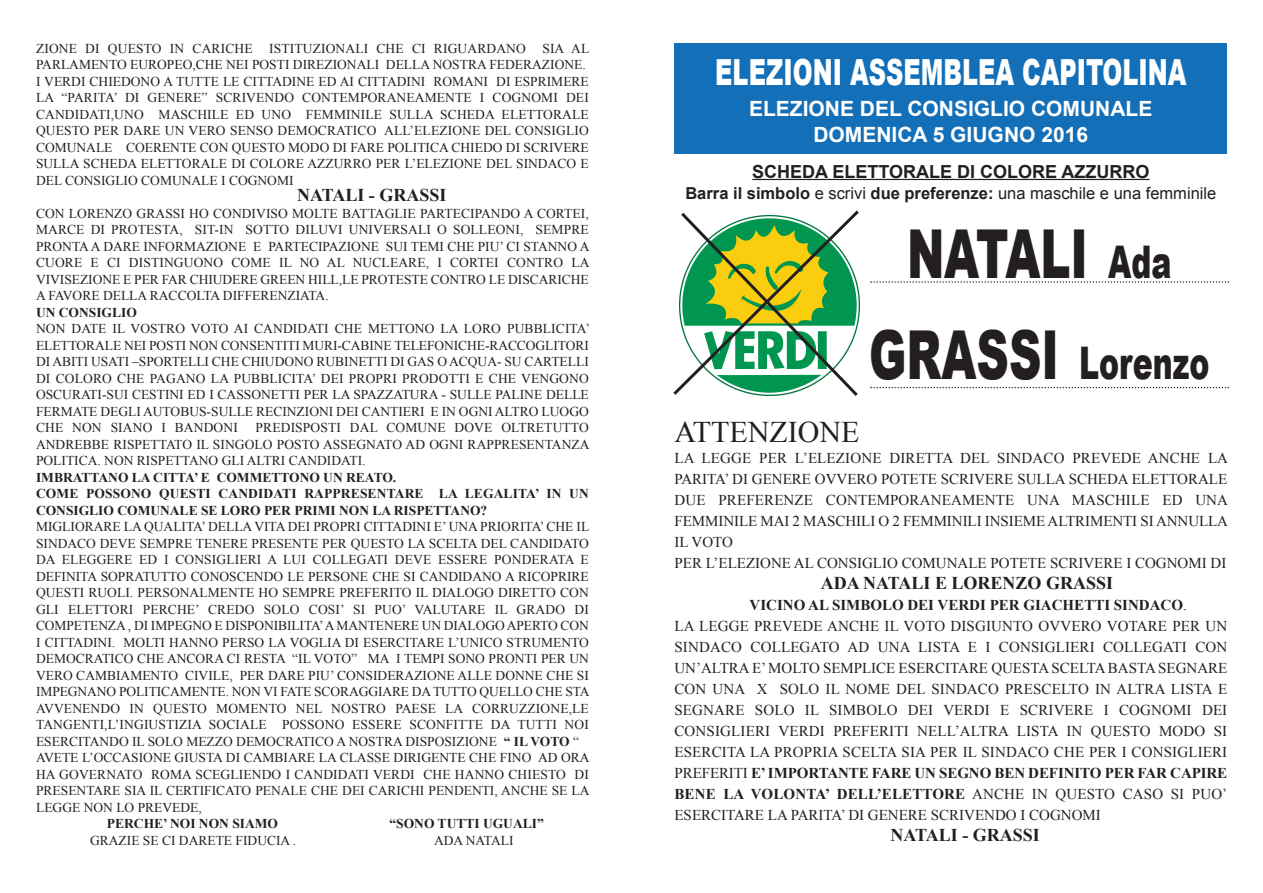
<style>
.page{position:relative;width:1263px;height:893px;background:#fff}
.page>*{position:absolute;margin:0;border:0;box-sizing:border-box;transform-origin:0 0}
.t1{font:900 67.5px "Arial";letter-spacing:-.01em;color:#231f20;scale:.67 1}
.t2{font:900 45px "Arial";color:#231f20;scale:.67 1}
.t3{font:900 36px "Arial";color:#fff;scale:.67 1}
.t4{font:30px "Times New Roman";color:#231f20}
.t5{font:700 21px/25.2px "Arial";color:#fff;text-align:center}
.t6{font:700 18px "Times New Roman";color:#231f20}
.t7{font:700 18px "Arial";color:#231f20}
.t8{font:16.5px "Arial";color:#231f20}
.t9{font:15px/21px "Times New Roman";letter-spacing:.01em;color:#231f20}
.t10{font:13.5px/16.5px "Times New Roman";color:#231f20;text-align:justify}
.t11{font:700 13.5px/16.5px "Times New Roman";color:#231f20}
.s1{font-weight:700}
.s2{font-size:45px}
.s3{font-size:67.5px}
</style>
<div class="page">
<hr style="left:752px;top:179px;width:397px;height:1px;background:#231f20">
<div style="left:674px;top:43px;width:553px;height:111px;background:#136fb8"></div>
<svg style="left:673px;top:210px;width:187px;height:186px"></svg>
<svg style="left:870px;top:281px;width:359px;height:2px"></svg>
<svg style="left:870px;top:387px;width:359px;height:1px"></svg>
<p class="t10" style="left:36px;top:40px;width:555px;text-align:left">ZIONE DI QUESTO IN CARICHE ISTITUZIONALI CHE CI RIGUARDANO SIA AL PARLAMENTO EUROPEO,CHE NEI POSTI DIREZIONALI DELLA NOSTRA FEDERAZIONE.<br>I VERDI CHIEDONO A TUTTE LE CITTADINE ED AI CITTADINI ROMANI DI ESPRIMERE LA “PARITA’ DI GENERE” SCRIVENDO CONTEMPORANEAMENTE I COGNOMI DEI CANDIDATI,UNO MASCHILE ED UNO FEMMINILE SULLA SCHEDA ELETTORALE QUESTO PER DARE UN VERO SENSO DEMOCRATICO ALL’ELEZIONE DEL CONSIGLIO COMUNALE COERENTE CON QUESTO MODO DI FARE POLITICA CHIEDO DI SCRIVERE SULLA SCHEDA ELETTORALE DI COLORE AZZURRO PER L’ELEZIONE DEL SINDACO E DEL CONSIGLIO COMUNALE I COGNOMI</p>
<h3 class="t6" style="left:297px;top:185px;width:151px">NATALI - GRASSI</h3>
<p class="t10" style="left:36px;top:205px;width:555px">CON LORENZO GRASSI HO CONDIVISO MOLTE BATTAGLIE PARTECIPANDO A CORTEI, MARCE DI PROTESTA, SIT-IN SOTTO DILUVI UNIVERSALI O SOLLEONI, SEMPRE PRONTA A DARE INFORMAZIONE E PARTECIPAZIONE SUI TEMI CHE PIU’ CI STANNO A CUORE E CI DISTINGUONO COME IL NO AL NUCLEARE, I CORTEI CONTRO LA VIVISEZIONE E PER FAR CHIUDERE GREEN HILL,LE PROTESTE CONTRO LE DISCARICHE A FAVORE DELLA RACCOLTA DIFFERENZIATA.</p>
<p class="t11" style="left:36px;top:304px;width:102px">UN CONSIGLIO</p>
<p class="t10" style="left:36px;top:321px;width:555px">NON DATE IL VOSTRO VOTO AI CANDIDATI CHE METTONO LA LORO PUBBLICITA’ ELETTORALE NEI POSTI NON CONSENTITI MURI-CABINE TELEFONICHE-RACCOGLITORI DI ABITI USATI –SPORTELLI CHE CHIUDONO RUBINETTI DI GAS O ACQUA- SU CARTELLI DI COLORO CHE PAGANO LA PUBBLICITA’ DEI PROPRI PRODOTTI E CHE VENGONO OSCURATI-SUI CESTINI ED I CASSONETTI PER LA SPAZZATURA - SULLE PALINE DELLE FERMATE DEGLI AUTOBUS-SULLE RECINZIONI DEI CANTIERI E IN OGNI ALTRO LUOGO CHE NON SIANO I BANDONI</p>
<p class="t10" style="left:36px;top:420px;width:555px;text-indent:220px">PREDISPOSTI DAL COMUNE DOVE OLTRETUTTO ANDREBBE RISPETTATO IL SINGOLO POSTO ASSEGNATO AD OGNI RAPPRESENTANZA POLITICA. NON RISPETTANO GLI ALTRI CANDIDATI.</p>
<p class="t11" style="left:36px;top:469px;width:554px">IMBRATTANO LA CITTA’ E COMMETTONO UN REATO.<br>COME POSSONO QUESTI CANDIDATI RAPPRESENTARE LA LEGALITA’ IN UN<br>CONSIGLIO COMUNALE SE LORO PER PRIMI NON LA RISPETTANO?</p>
<p class="t10" style="left:36px;top:519px;width:555px;text-align:left">MIGLIORARE LA QUALITA’ DELLA VITA DEI PROPRI CITTADINI E’ UNA PRIORITA’CHE IL SINDACO DEVE SEMPRE TENERE PRESENTE PER QUESTO LA SCELTA DEL CANDIDATO DA ELEGGERE ED I CONSIGLIERI A LUI COLLEGATI DEVE ESSERE PONDERATA E DEFINITA SOPRATUTTO CONOSCENDO LE PERSONE CHE SI CANDIDANO A RICOPRIRE QUESTI RUOLI. PERSONALMENTE HO SEMPRE PREFERITO IL DIALOGO DIRETTO CON GLI ELETTORI PERCHE’ CREDO SOLO COSI’ SI PUO’ VALUTARE IL GRADO DI COMPETENZA , DI IMPEGNO E DISPONIBILITA’A MANTENERE UN DIALOGO APERTO CON I CITTADINI. MOLTI HANNO PERSO LA VOGLIA DI ESERCITARE L’UNICO STRUMENTO DEMOCRATICO CHE ANCORA CI RESTA “IL VOTO” MA I TEMPI SONO PRONTI PER UN VERO CAMBIAMENTO CIVILE, PER DARE PIU’ CONSIDERAZIONE ALLE DONNE CHE SI IMPEGNANO POLITICAMENTE. NON VI FATE SCORAGGIARE DATUTTO QUELLO CHE STA AVVENENDO IN QUESTO MOMENTO NEL NOSTRO PAESE LA CORRUZZIONE,LE TANGENTI,L’INGIUSTIZIA SOCIALE POSSONO ESSERE SCONFITTE DA TUTTI NOI ESERCITANDO IL SOLO MEZZO DEMOCRATICO A NOSTRA DISPOSIZIONE <span class="s1">“ IL VOTO</span> “ AVETE L’OCCASIONE GIUSTA DI CAMBIARE LA CLASSE DIRIGENTE CHE FINO AD ORA HA GOVERNATO ROMA SCEGLIENDO I CANDIDATI VERDI CHE HANNO CHIESTO DI PRESENTARE SIA IL CERTIFICATO PENALE CHE DEI CARICHI PENDENTI, ANCHE SE LA LEGGE NON LO PREVEDE,</p>
<p class="t11" style="left:107px;top:816px;width:173px">PERCHE’ NOI NON SIAMO</p>
<p class="t11" style="left:389px;top:816px;width:156px">“SONO TUTTI UGUALI”</p>
<p class="t10" style="left:90px;top:832px;width:208px">GRAZIE SE CI DARETE FIDUCIA .</p>
<p class="t10" style="left:434px;top:832px;width:81px">ADA NATALI</p>
<h3 class="t3" style="left:715px;top:45px;width:704px">ELEZIONI ASSEMBLEA CAPITOLINA</h3>
<h3 class="t5" style="left:749px;top:97px;width:405px">ELEZIONE DEL CONSIGLIO COMUNALE<br>DOMENICA 5 GIUGNO 2016</h3>
<h3 class="t7" style="left:752px;top:161px;width:399px">SCHEDA ELETTORALE DI COLORE AZZURRO</h3>
<p class="t8" style="left:685px;top:184px;width:532px"><span class="s1">Barra il simbolo</span> e scrivi <span class="s1">due preferenze:</span> una maschile e una femminile</p>
<h1 class="t1" style="left:907px;top:204px;width:396px">NATALI <span class="s2">Ada</span></h1>
<h2 class="t2" style="left:869px;top:329px;width:509px"><span class="s3">GRASSI</span> Lorenzo</h2>
<h3 class="t4" style="left:674px;top:415px;width:186px">ATTENZIONE</h3>
<p class="t9" style="left:674px;top:448px;width:555px">LA LEGGE PER L’ELEZIONE DIRETTA DEL SINDACO PREVEDE ANCHE LA PARITA’ DI GENERE OVVERO POTETE SCRIVERE SULLA SCHEDA ELETTORALE DUE PREFERENZE CONTEMPORANEAMENTE UNA MASCHILE ED UNA FEMMINILE MAI 2 MASCHILI O 2 FEMMINILI INSIEME ALTRIMENTI SI ANNULLA IL VOTO<br>PER L’ELEZIONE AL CONSIGLIO COMUNALE POTETE SCRIVERE I COGNOMI DI</p>
<h3 class="t6" style="left:821px;top:573px;width:294px">ADA NATALI E LORENZO GRASSI</h3>
<p class="t9" style="left:674px;top:595px;width:554px;text-indent:75px"><span class="s1">VICINO AL SIMBOLO DEI VERDI PER GIACHETTI SINDACO</span>.<br>LA LEGGE PREVEDE ANCHE IL VOTO DISGIUNTO OVVERO VOTARE PER UN SINDACO COLLEGATO AD UNA LISTA E I CONSIGLIERI COLLEGATI CON UN’ALTRA E’MOLTO SEMPLICE ESERCITARE QUESTA SCELTA BASTA SEGNARE CON UNA X SOLO IL NOME DEL SINDACO PRESCELTO IN ALTRA LISTA E SEGNARE SOLO IL SIMBOLO DEI VERDI E SCRIVERE I COGNOMI DEI CONSIGLIERI VERDI PREFERITI NELL’ALTRA LISTA IN QUESTO MODO SI ESERCITA LA PROPRIA SCELTA SIA PER IL SINDACO CHE PER I CONSIGLIERI PREFERITI <span class="s1">E’IMPORTANTE FARE UN SEGNO BEN DEFINITO PER FAR CAPIRE BENE LA VOLONTA’ DELL’ELETTORE</span> ANCHE IN QUESTO CASO SI PUO’ ESERCITARE LA PARITA’ DI GENERE SCRIVENDO I COGNOMI</p>
<h3 class="t6" style="left:890px;top:825px;width:151px">NATALI - GRASSI</h3>
</div>
